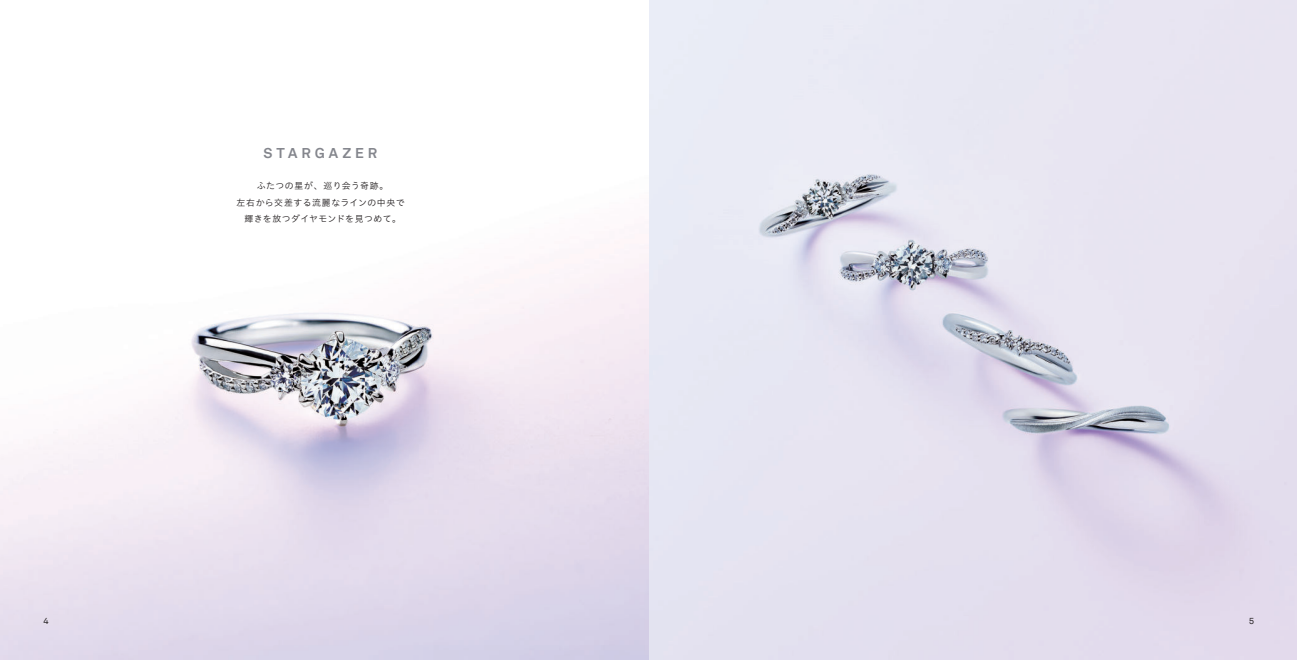
<style>
.page{position:relative;width:1297px;height:660px;background:#fff}
.page>*{position:absolute;margin:0;border:0;box-sizing:border-box;transform-origin:0 0}
.t1{font:700 14.12px "Akkurat LLTT";letter-spacing:.275em;color:#84868d}
.t2{font:8.88px/16.9px "Hiragino UD Sans Std N W3 90 pv RKSJ H";letter-spacing:.055em;color:#231f20;text-align:center}
.t3{font:8.88px "Akkurat LLTT";color:#231f20}
</style>
<div class="page">
<img style="left:0;top:0;width:1297px;height:659px">
<h1 class="t1" style="left:264px;top:144px;width:115px">STARGAZER</h1>
<p class="t2" style="left:236px;top:176px;width:170px">ふたつの星が、巡り会う奇跡。<br>左右から交差する流麗なラインの中央で輝きを放つダイヤモンドを見つめて。</p>
<p class="t3" style="left:43px;top:614px;width:7px">4</p>
<p class="t3" style="left:1249px;top:614px;width:7px">5</p>
</div>
